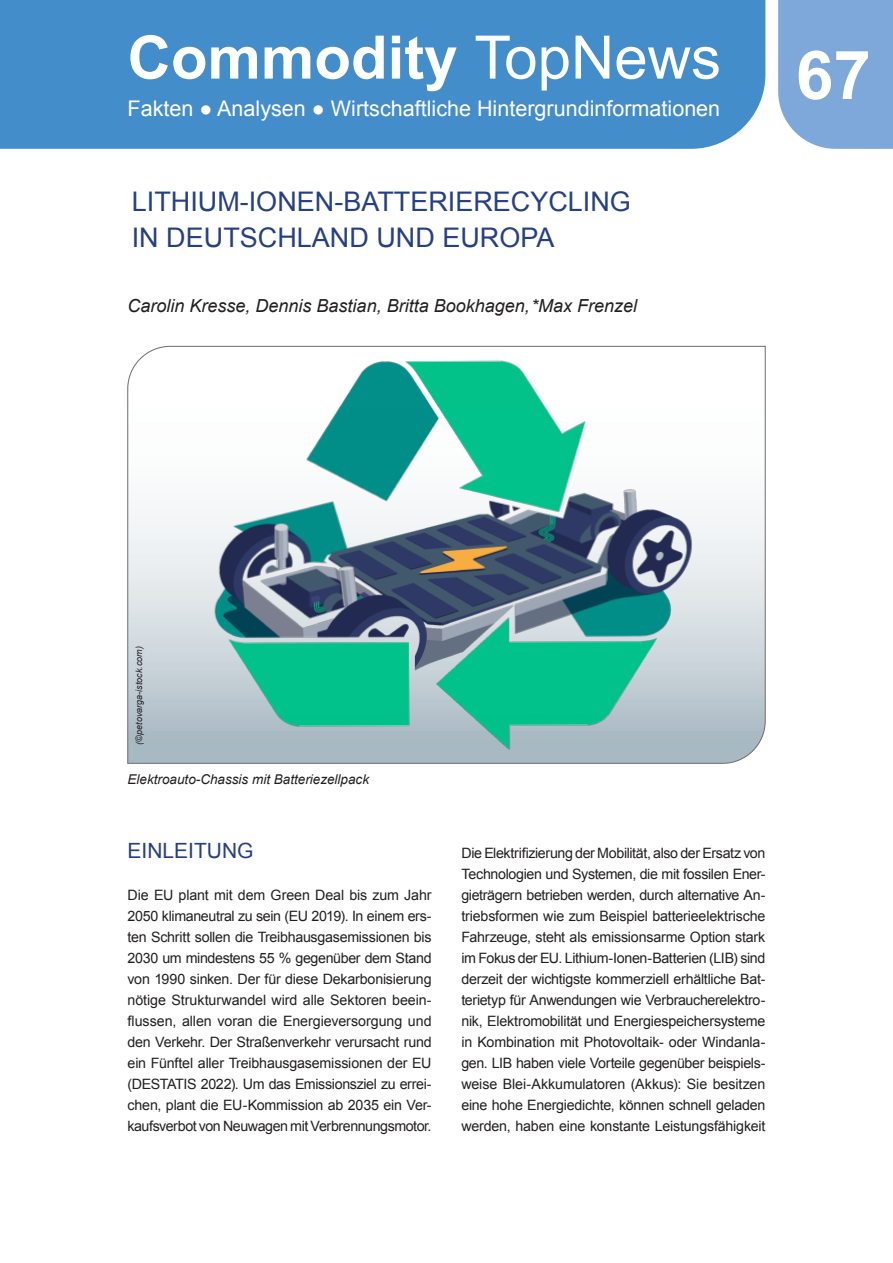
<style>
.page{position:relative;width:893px;height:1263px;background:#fff}
.page>*{position:absolute;margin:0;border:0;box-sizing:border-box;transform-origin:0 0}
.t1{font:700 67.5px "Arial";color:#fff}
.t2{font:700 60px "Arial";color:#fff}
.Abb__rechts{font:27px/36px "Arial";color:#264085}
.t3{font:21.6px "Arial";color:#fff}
.Ü_Kap_1__Ebene{font:21px "Arial";color:#264085}
.t4{font:italic 18px "Arial";color:#231f20}
.Fließtext{font:14.25px/21px "Arial";letter-spacing:-.02em;color:#231f20;text-align:justify}
.Abb_blau_li{font:italic 13.5px "Arial";color:#231f20}
.Abb_blau_li-2{font:italic 9px "Arial";color:#231f20}
.s1{font-weight:400}
</style>
<div class="page">
<div style="left:0;top:0;width:765px;height:149px;background:#448dcb"></div>
<div style="left:778px;top:0;width:115px;height:149px;background:#7ea8d9"></div>
<svg style="left:127px;top:346px;width:639px;height:418px"></svg>
<h2 class="t2" style="left:128px;top:18px;width:595px">Commodity <span class="s1">TopNews</span></h2>
<h3 class="t3" style="left:128px;top:94px;width:594px">Fakten ● Analysen ● Wirtschaftliche Hintergrundinformationen</h3>
<p class="Abb__rechts" style="left:132px;top:184px;width:501px">LITHIUM-IONEN-BATTERIERECYCLING<br>IN DEUTSCHLAND UND EUROPA</p>
<p class="t4" style="left:128px;top:294px;width:511px">Carolin Kresse, Dennis Bastian, Britta Bookhagen,*Max Frenzel</p>
<h1 class="t1" style="left:796px;top:30px;width:77px">67</h1>
<p class="Abb_blau_li-2" style="left:133px;top:744px;width:100px;rotate:-90deg">(©petovarga-istock.com)</p>
<p class="Abb_blau_li" style="left:128px;top:770px;width:243px">Elektroauto-Chassis mit Batteriezellpack</p>
<p class="Ü_Kap_1__Ebene" style="left:128px;top:836px;width:128px">EINLEITUNG</p>
<p class="Fließtext" style="left:128px;top:884px;width:306px">Die EU plant mit dem Green Deal bis zum Jahr 2050 klimaneutral zu sein (EU 2019). In einem ers&shy;ten Schritt sollen die Treibhausgasemissionen bis 2030 um mindestens 55 % gegenüber dem Stand von 1990 sinken. Der für diese Dekarbonisierung nötige Strukturwandel wird alle Sektoren beein&shy;flussen, allen voran die Energieversorgung und den Verkehr. Der Straßenverkehr verursacht rund ein Fünftel aller Treibhausgasemissionen der EU (DESTATIS 2022). Um das Emissionsziel zu errei&shy;chen, plant die EU-Kommission ab 2035 ein Ver&shy;kaufsverbot von Neuwagen mit Verbrennungsmotor.</p>
<p class="Fließtext" style="left:461px;top:842px;width:306px">Die Elektrifizierung der Mobilität, also der Ersatz von Technologien und Systemen, die mit fossilen Ener&shy;gieträgern betrieben werden, durch alternative An&shy;triebsformen wie zum Beispiel batterieelektrische Fahrzeuge, steht als emissionsarme Option stark im Fokus der EU. Lithium-Ionen-Batterien (LIB) sind derzeit der wichtigste kommerziell erhältliche Bat&shy;terietyp für Anwendungen wie Verbraucherelektro&shy;nik, Elektromobilität und Energiespeichersysteme in Kombination mit Photovoltaik- oder Windanla&shy;gen. LIB haben viele Vorteile gegenüber beispiels&shy;weise Blei-Akkumulatoren (Akkus): Sie besitzen eine hohe Energiedichte, können schnell geladen werden, haben eine konstante Leistungsfähigkeit</p>
</div>
